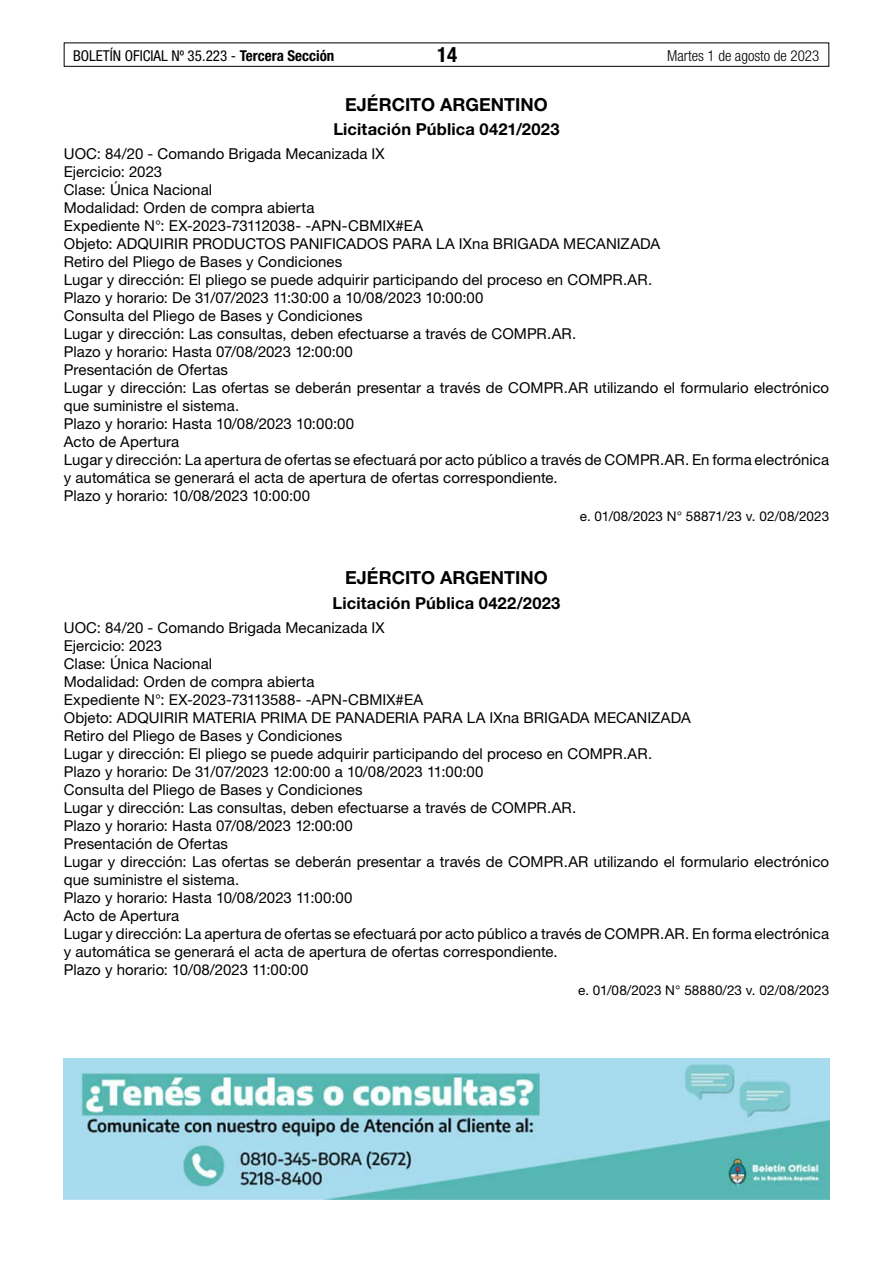
<style>
.page{position:relative;width:893px;height:1263px;background:#fff}
.page>*{position:absolute;margin:0;border:0;box-sizing:border-box;transform-origin:0 0}
.t1{font:700 condensed 21px "Helvetica Neue LT Std";color:#000}
.t2{font:700 18px "Helvetica Neue LT Std";color:#000}
.t3{font:700 16.5px "Helvetica Neue LT Std";letter-spacing:.01em;color:#000}
.t4{font:15px/18px "Helvetica Neue LT Std";letter-spacing:.005em;color:#000}
.t5{font:condensed 15px "Helvetica Neue LT Std";color:#000}
.t6{font:300 condensed 15px "Helvetica Neue LT Std";color:#000}
.t7{font:13.5px "Helvetica Neue LT Std";letter-spacing:.005em;color:#000}
.s1{font-weight:700}
</style>
<div class="page">
<div style="left:64px;top:43px;width:765px;height:24px;border:1px solid #000"></div>
<img style="left:64px;top:1059px;width:765px;height:140px">
<p class="t5" style="left:73px;top:47px;width:263px">BOLETÍN OFICIAL Nº 35.223 - <span class="s1">Tercera Sección</span></p>
<h1 class="t1" style="left:437px;top:42px;width:22px">14</h1>
<p class="t6" style="left:667px;top:47px;width:154px">Martes 1 de agosto de 2023</p>
<p class="t2" style="left:345px;top:93px;width:204px">EJÉRCITO ARGENTINO</p>
<p class="t3" style="left:333px;top:119px;width:228px">Licitación Pública 0421/2023</p>
<p class="t4" style="left:64px;top:145px;width:767px">UOC: 84/20 - Comando Brigada Mecanizada IX<br>Ejercicio: 2023<br>Clase: Única Nacional<br>Modalidad: Orden de compra abierta<br>Expediente N°: EX-2023-73112038- -APN-CBMIX#EA<br>Objeto: ADQUIRIR PRODUCTOS PANIFICADOS PARA LA IXna BRIGADA MECANIZADA<br>Retiro del Pliego de Bases y Condiciones<br>Lugar y dirección: El pliego se puede adquirir participando del proceso en COMPR.AR.<br>Plazo y horario: De 31/07/2023 11:30:00 a 10/08/2023 10:00:00<br>Consulta del Pliego de Bases y Condiciones<br>Lugar y dirección: Las consultas, deben efectuarse a través de COMPR.AR.<br>Plazo y horario: Hasta 07/08/2023 12:00:00<br>Presentación de Ofertas<br>Lugar y dirección: Las ofertas se deberán presentar a través de COMPR.AR utilizando el formulario electrónico que suministre el sistema.<br>Plazo y horario: Hasta 10/08/2023 10:00:00<br>Acto de Apertura<br>Lugar y dirección: La apertura de ofertas se efectuará por acto público a través de COMPR.AR. En forma electrónica y automática se generará el acta de apertura de ofertas correspondiente.<br>Plazo y horario: 10/08/2023 10:00:00</p>
<p class="t7" style="left:580px;top:508px;width:251px">e. 01/08/2023 N° 58871/23 v. 02/08/2023</p>
<p class="t2" style="left:345px;top:567px;width:204px">EJÉRCITO ARGENTINO</p>
<p class="t3" style="left:332px;top:593px;width:229px">Licitación Pública 0422/2023</p>
<p class="t4" style="left:64px;top:619px;width:767px">UOC: 84/20 - Comando Brigada Mecanizada IX<br>Ejercicio: 2023<br>Clase: Única Nacional<br>Modalidad: Orden de compra abierta<br>Expediente N°: EX-2023-73113588- -APN-CBMIX#EA<br>Objeto: ADQUIRIR MATERIA PRIMA DE PANADERIA PARA LA IXna BRIGADA MECANIZADA<br>Retiro del Pliego de Bases y Condiciones<br>Lugar y dirección: El pliego se puede adquirir participando del proceso en COMPR.AR.<br>Plazo y horario: De 31/07/2023 12:00:00 a 10/08/2023 11:00:00<br>Consulta del Pliego de Bases y Condiciones<br>Lugar y dirección: Las consultas, deben efectuarse a través de COMPR.AR.<br>Plazo y horario: Hasta 07/08/2023 12:00:00<br>Presentación de Ofertas<br>Lugar y dirección: Las ofertas se deberán presentar a través de COMPR.AR utilizando el formulario electrónico que suministre el sistema.<br>Plazo y horario: Hasta 10/08/2023 11:00:00<br>Acto de Apertura<br>Lugar y dirección: La apertura de ofertas se efectuará por acto público a través de COMPR.AR. En forma electrónica y automática se generará el acta de apertura de ofertas correspondiente.<br>Plazo y horario: 10/08/2023 11:00:00</p>
<p class="t7" style="left:578px;top:982px;width:252px">e. 01/08/2023 N° 58880/23 v. 02/08/2023</p>
</div>
